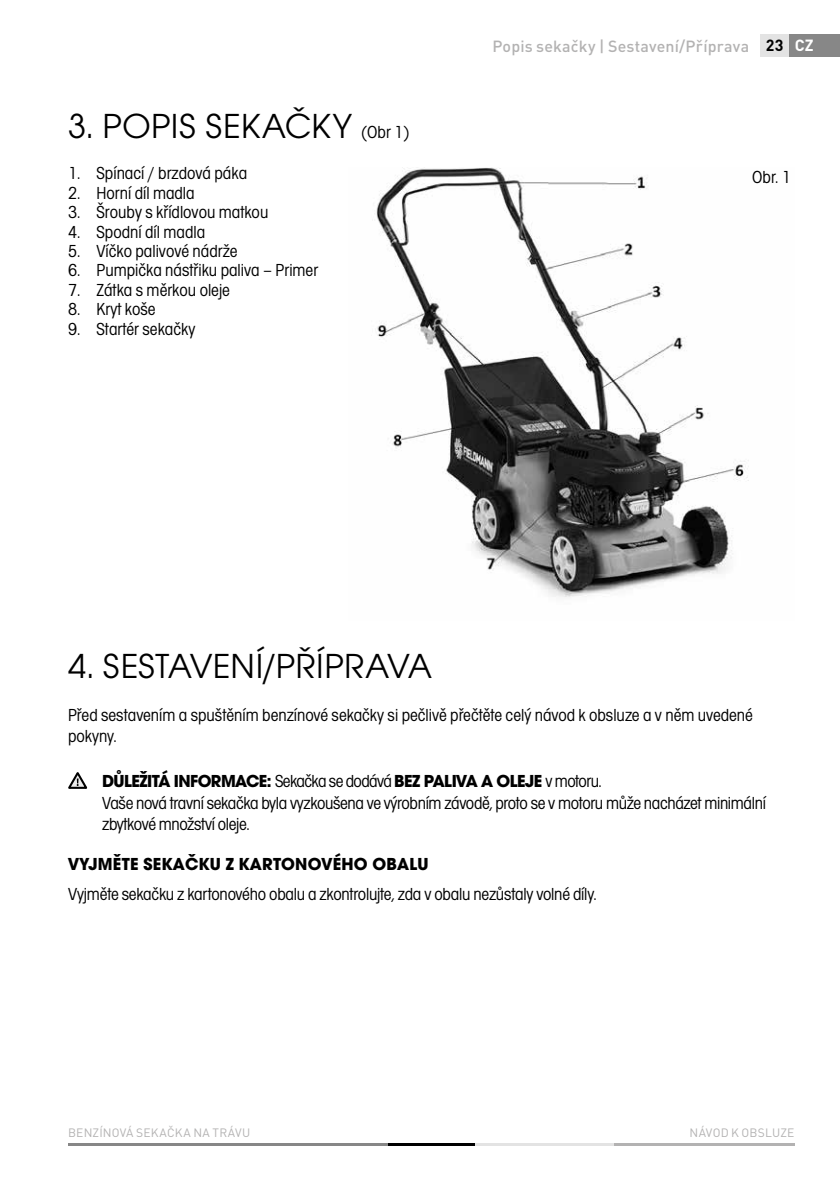
<style>
.page{position:relative;width:840px;height:1191px;background:#fff}
.page>*{position:absolute;margin:0;border:0;box-sizing:border-box;transform-origin:0 0}
.t1{font:36px "Avant Gar Got Itc TOT Boo";letter-spacing:.01em;color:#000}
.t2{font:18px/21.6px "Avant Gar Got Itc TOT Boo Con";color:#000}
.t3{font:18px/21.6px "Avant Gar Got Itc TOT Boo Con";letter-spacing:-.02em;color:#000}
.t4{font:700 18px "Avant Gar Got Itc TOT";letter-spacing:-.03em;color:#000}
.t5{font:700 18px "Avant Gar Got Itc TOT";letter-spacing:.015em;color:#000}
.t6{font:500 16px "DIN Pro";letter-spacing:.01em;color:#b3b2b2}
.t7{font:700 16px "DIN Pro";color:#fff}
.t8{font:12px "DIN Pro";letter-spacing:.015em;color:#b3b2b2}
.s1{font-family:"Avant Gar Got Itc TOT Boo Con";font-size:18px}
.s2{font-weight:700;color:#000}
.s3{font-family:"Avant Gar Got Itc TOT Boo Con";font-weight:400}
</style>
<div class="page">
<hr style="left:613px;top:1142px;width:181px;height:3px;background:#b3b2b2">
<hr style="left:474px;top:1142px;width:139px;height:3px;background:#e3e3e3">
<hr style="left:68px;top:1142px;width:319px;height:3px;background:#878787">
<hr style="left:387px;top:1142px;width:87px;height:3px;background:#000">
<div style="left:788px;top:34px;width:51px;height:23px;background:#878787"></div>
<div style="left:760px;top:34px;width:28px;height:23px;background:#e3e3e3"></div>
<img style="left:376px;top:167px;width:373px;height:430px">
<svg style="left:68px;top:772px;width:19px;height:17px"></svg>
<h1 class="t1" style="left:68px;top:105px;width:342px">3. POPIS SEKAČKY <span class="s1">(Obr 1)</span></h1>
<p class="t2" style="left:68px;top:163px;width:180px">1. Spínací / brzdová páka</p>
<p class="t2" style="left:68px;top:182px;width:128px">2. Horní díl madla</p>
<p class="t2" style="left:68px;top:201px;width:202px">3. Šrouby s křídlovou matkou</p>
<p class="t2" style="left:68px;top:221px;width:138px">4. Spodní díl madla</p>
<p class="t2" style="left:68px;top:240px;width:171px">5. Víčko palivové nádrže</p>
<p class="t2" style="left:68px;top:260px;width:251px">6. Pumpička nástřiku paliva – Primer</p>
<p class="t2" style="left:68px;top:279px;width:163px">7. Zátka s měrkou oleje</p>
<p class="t2" style="left:68px;top:299px;width:89px">8. Kryt koše</p>
<p class="t2" style="left:68px;top:318px;width:129px">9. Startér sekačky</p>
<p class="t6" style="left:492px;top:35px;width:292px">Popis sekačky | Sestavení/Příprava <span class="s2">23</span></p>
<p class="t7" style="left:794px;top:35px;width:21px">CZ</p>
<p class="t2" style="left:751px;top:166px;width:40px">Obr. 1</p>
<h1 class="t1" style="left:68px;top:644px;width:365px">4. SESTAVENÍ/PŘÍPRAVA</h1>
<p class="t2" style="left:68px;top:704px;width:686px">Před sestavením a spuštěním benzínové sekačky si pečlivě přečtěte celý návod k obsluze a v něm uvedené pokyny.</p>
<p class="t4" style="left:102px;top:770px;width:501px">DŮLEŽITÁ INFORMACE: <span class="s3">Sekačka se dodává</span> BEZ PALIVA A OLEJE <span class="s3">v motoru.</span></p>
<p class="t3" style="left:102px;top:792px;width:665px">Vaše nová travní sekačka byla vyzkoušena ve výrobním závodě, proto se v motoru může nacházet minimální zbytkové množství oleje.</p>
<p class="t5" style="left:68px;top:853px;width:361px">VYJMĚTE SEKAČKU Z KARTONOVÉHO OBALU</p>
<p class="t2" style="left:68px;top:883px;width:529px">Vyjměte sekačku z kartonového obalu a zkontrolujte, zda v obalu nezůstaly volné díly.</p>
<p class="t8" style="left:68px;top:1124px;width:183px">BENZÍNOVÁ SEKAČKA NA TRÁVU</p>
<p class="t8" style="left:689px;top:1124px;width:106px">NÁVOD K OBSLUZE</p>
</div>
